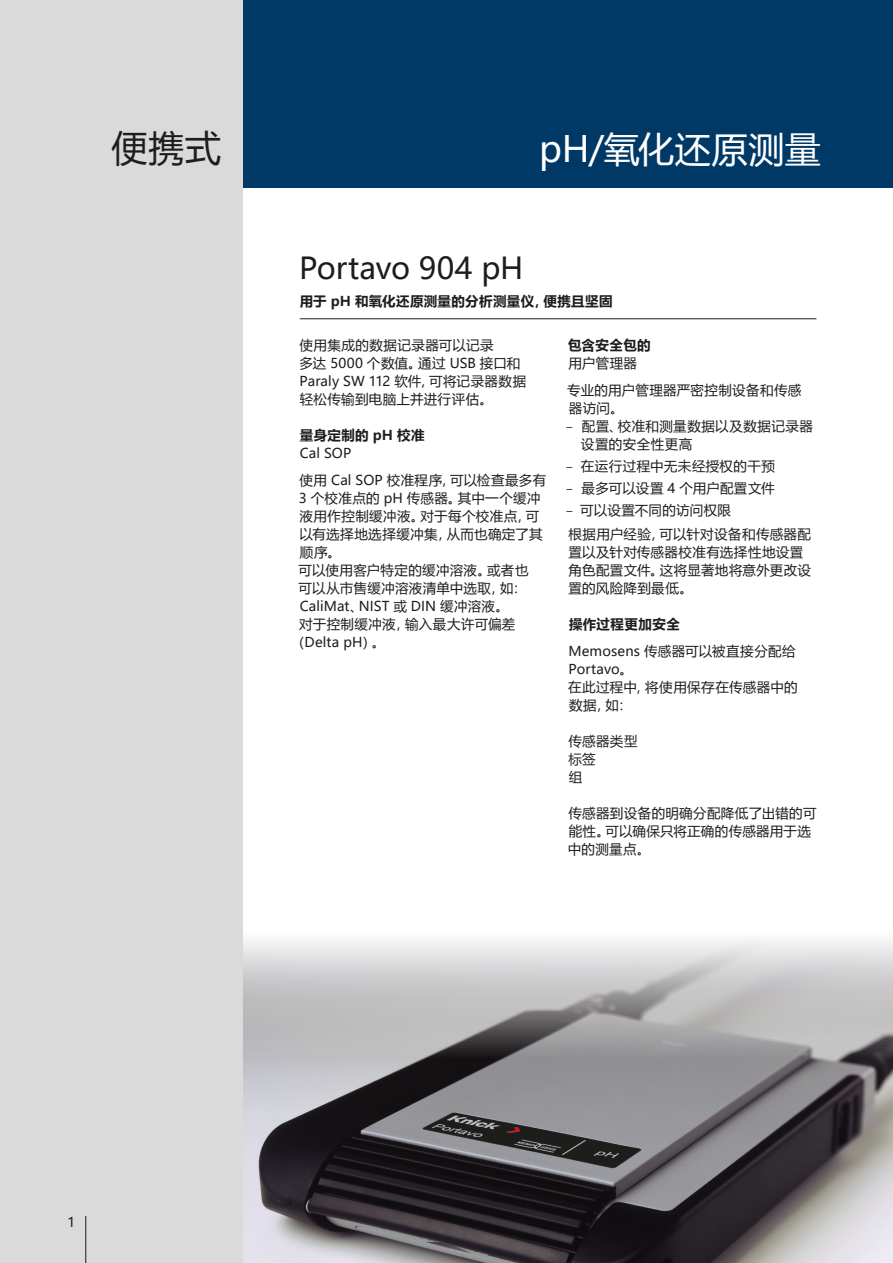
<style>
.page{position:relative;width:893px;height:1263px;background:#fff}
.page>*{position:absolute;margin:0;border:0;box-sizing:border-box;transform-origin:0 0}
.Headline_innen{font:36px "Microsoft Ya Hei";letter-spacing:.01em;color:#fff}
.Produktbereich{font:36px "Microsoft Ya Hei";color:#1d1d1b}
.Inhalt_Produktreihe{font:30px "Microsoft Ya Hei";letter-spacing:-.005em;color:#1d1d1b}
.Standardtext{font:13.5px/18px "Microsoft Ya Hei";letter-spacing:.025em;color:#1d1d1b}
.Standardtext-2{font:13.5px "Microsoft Ya Hei";letter-spacing:.005em;color:#1d1d1b}
.Zwischenüberschrift{font:700 13.5px/18px "Microsoft Ya Hei";letter-spacing:.03em;color:#1d1d1b}
.Subhead{font:700 13.5px "Microsoft Ya Hei";letter-spacing:.025em;color:#1d1d1b}
.s1{font-weight:400}
.s2{font-family:"Myriad Pro"}
</style>
<div class="page">
<img style="left:242px;top:898px;width:651px;height:365px">
<div style="left:0;top:0;width:893px;height:187px;background:#003866"></div>
<hr style="left:300px;top:318px;width:516px;height:1px;background:#1d1d1b">
<div style="left:0;top:0;width:242px;height:1263px;background:#dadada"></div>
<hr style="left:85px;top:1216px;width:1px;height:47px;background:#1d1d1b">
<p class="Produktbereich" style="left:112px;top:123px;width:111px">便携式</p>
<p class="Headline_innen" style="left:539px;top:124px;width:283px">pH/氧化还原测量</p>
<p class="Inhalt_Produktreihe" style="left:299px;top:248px;width:226px">Portavo 904 pH</p>
<p class="Subhead" style="left:300px;top:291px;width:314px">用于 pH 和氧化还原测量的分析测量仪，便携且坚固</p>
<p class="Standardtext" style="left:299px;top:335px;width:228px">使用集成的数据记录器可以记录<br>多达 5000 个数值。通过 USB 接口和<br>Paraly SW 112 软件，可将记录器数据轻松传输到电脑上并进行评估。</p>
<p class="Zwischenüberschrift" style="left:300px;top:425px;width:126px">量身定制的 pH 校准<br><span class="s1">Cal SOP</span></p>
<p class="Standardtext" style="left:299px;top:470px;width:249px">使用 Cal SOP 校准程序，可以检查最多有<br>3 个校准点的 pH 传感器。其中一个缓冲液用作控制缓冲液。对于每个校准点，可以有选择地选择缓冲集，从而也确定了其顺序。</p>
<p class="Standardtext" style="left:299px;top:560px;width:231px">可以使用客户特定的缓冲溶液。或者也</p>
<p class="Standardtext" style="left:299px;top:578px;width:229px">可以从市售缓冲溶液清单中选取，如：</p>
<p class="Standardtext-2" style="left:300px;top:597px;width:211px">CaliMat、NIST 或 DIN 缓冲溶液。</p>
<p class="Standardtext" style="left:299px;top:614px;width:218px">对于控制缓冲液，输入最大许可偏差</p>
<p class="Standardtext" style="left:292px;top:632px;width:95px">（Delta pH）。</p>
<p class="Zwischenüberschrift" style="left:568px;top:335px;width:84px">包含安全包的<span class="s1">用户管理器</span></p>
<p class="Standardtext" style="left:567px;top:380px;width:236px">专业的用户管理器严密控制设备和传感器访问。</p>
<p class="Standardtext" style="left:581px;top:416px;width:233px;text-indent:-15px"><span class="s2">–</span> 配置、校准和测量数据以及数据记录器设置的安全性更高</p>
<p class="Standardtext" style="left:566px;top:456px;width:210px"><span class="s2">–</span> 在运行过程中无未经授权的干预</p>
<p class="Standardtext-2" style="left:566px;top:479px;width:210px"><span class="s2">–</span> 最多可以设置 4 个用户配置文件</p>
<p class="Standardtext" style="left:566px;top:501px;width:166px"><span class="s2">–</span> 可以设置不同的访问权限</p>
<p class="Standardtext" style="left:568px;top:524px;width:244px">根据用户经验，可以针对设备和传感器配置以及针对传感器校准有选择性地设置角色配置文件。这将显著地将意外更改设置的风险降到最低。</p>
<p class="Zwischenüberschrift" style="left:569px;top:614px;width:112px">操作过程更加安全</p>
<p class="Standardtext" style="left:568px;top:641px;width:231px">Memosens 传感器可以被直接分配给<br>Portavo。<br>在此过程中，将使用保存在传感器中的数据，如：</p>
<p class="Standardtext" style="left:568px;top:731px;width:71px">传感器类型</p>
<p class="Standardtext" style="left:568px;top:749px;width:29px">标签</p>
<p class="Standardtext" style="left:569px;top:767px;width:15px">组</p>
<p class="Standardtext" style="left:568px;top:803px;width:250px">传感器到设备的明确分配降低了出错的可能性。可以确保只将正确的传感器用于选中的测量点。</p>
<p class="Standardtext" style="left:68px;top:1212px;width:9px">1</p>
</div>
